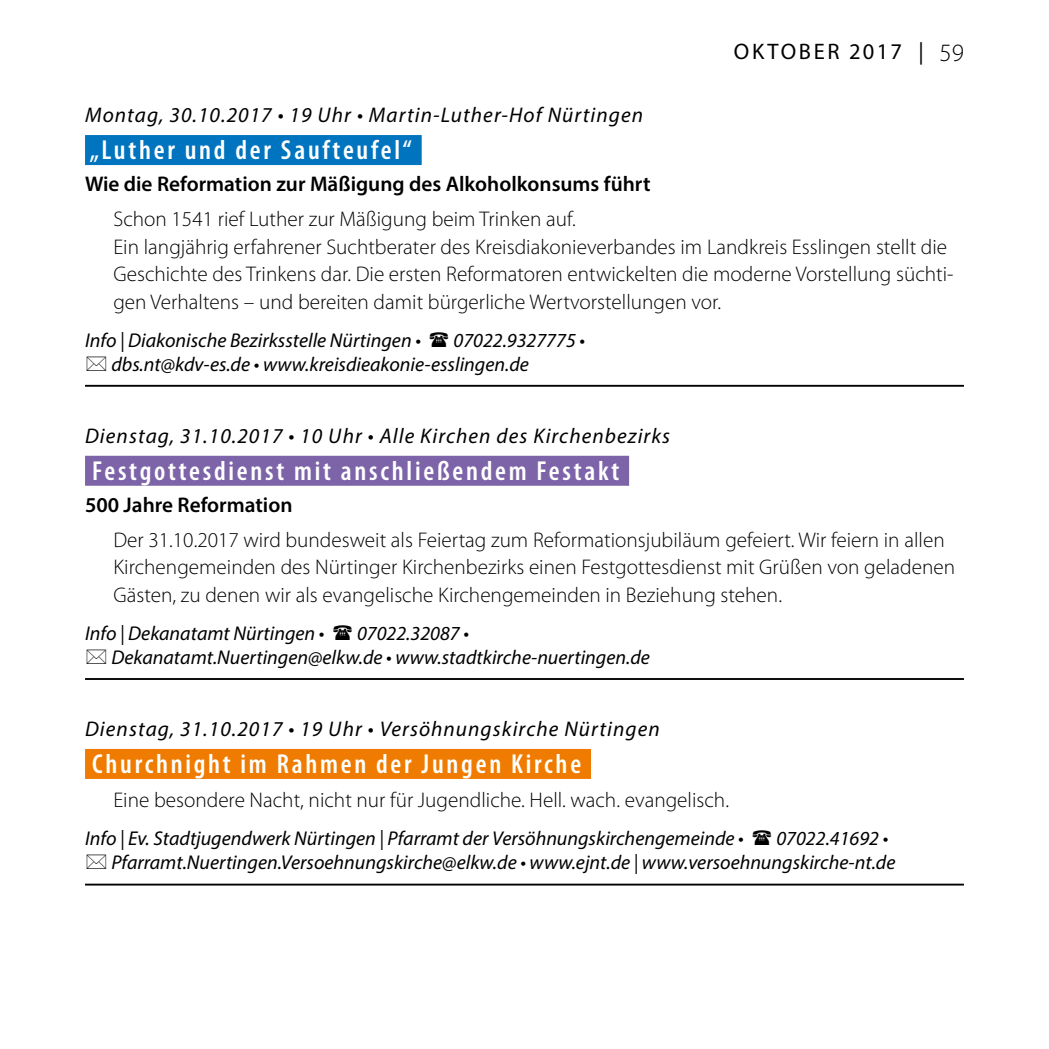
<style>
.page{position:relative;width:1049px;height:1049px;background:#fff}
.page>*{position:absolute;margin:0;border:0;box-sizing:border-box;transform-origin:0 0}
.t1{font:600 condensed 27.5px "Myriad Pro";letter-spacing:.1em;color:#fff}
.t2{font:22.5px "Myriad Pro";letter-spacing:.12em;color:#000}
.t3{font:300 21.25px/27.5px "Myriad Pro";color:#000}
.t4{font:italic 21.25px "Myriad Pro";letter-spacing:.05em;color:#000}
.t5{font:600 21.25px "Myriad Pro";color:#000}
.t6{font:italic 20px/24px "Myriad Pro";color:#000}
.s1{font-weight:300;font-size:25px}
</style>
<div class="page">
<div style="left:85px;top:135px;width:337px;height:30px;background:#0074be"></div>
<hr style="left:85px;top:385px;width:879px;height:2px;background:#000">
<div style="left:85px;top:456px;width:544px;height:30px;background:#7d64a9"></div>
<hr style="left:85px;top:678px;width:879px;height:2px;background:#000">
<div style="left:85px;top:749px;width:506px;height:30px;background:#ef7c00"></div>
<hr style="left:85px;top:884px;width:879px;height:1px;background:#000">
<p class="t2" style="left:734px;top:38px;width:232px">OKTOBER 2017 | <span class="s1">59</span></p>
<p class="t4" style="left:85px;top:102px;width:560px">Montag, 30.10.2017 • 19 Uhr • Martin-Luther-Hof Nürtingen</p>
<p class="t1" style="left:90px;top:133px;width:323px">„Luther und der Saufteufel“</p>
<p class="t5" style="left:85px;top:171px;width:567px">Wie die Reformation zur Mäßigung des Alkoholkonsums führt</p>
<p class="t3" style="left:113px;top:205px;width:842px">Schon 1541 rief Luther zur Mäßigung beim Trinken auf.<br>Ein langjährig erfahrener Suchtberater des Kreisdiakonieverbandes im Landkreis Esslingen stellt die Geschichte des Trinkens dar. Die ersten Reformatoren entwickelten die moderne Vorstellung süchti&shy;gen Verhaltens – und bereiten damit bürgerliche Wertvorstellungen vor.</p>
<p class="t6" style="left:85px;top:328px;width:337px">Info | Diakonische Bezirksstelle Nürtingen •</p>
<p class="t6" style="left:111px;top:328px;width:475px;text-indent:342px">07022.9327775 • dbs.nt@kdv-es.de • www.kreisdieakonie-esslingen.de</p>
<p class="t4" style="left:85px;top:423px;width:587px">Dienstag, 31.10.2017 • 10 Uhr • Alle Kirchen des Kirchenbezirks</p>
<p class="t1" style="left:92px;top:453px;width:529px">Festgottesdienst mit anschließendem Festakt</p>
<p class="t5" style="left:85px;top:491px;width:209px">500 Jahre Reformation</p>
<p class="t3" style="left:113px;top:526px;width:843px">Der 31.10.2017 wird bundesweit als Feiertag zum Reformationsjubiläum gefeiert. Wir feiern in allen<br>Kirchengemeinden des Nürtinger Kirchenbezirks einen Festgottesdienst mit Grüßen von geladenen<br>Gästen, zu denen wir als evangelische Kirchengemeinden in Beziehung stehen.</p>
<p class="t6" style="left:85px;top:621px;width:241px">Info | Dekanatamt Nürtingen •</p>
<p class="t6" style="left:111px;top:621px;width:540px;text-indent:246px">07022.32087 •<br>Dekanatamt.Nuertingen@elkw.de • www.stadtkirche-nuertingen.de</p>
<p class="t4" style="left:85px;top:716px;width:576px">Dienstag, 31.10.2017 • 19 Uhr • Versöhnungskirche Nürtingen</p>
<p class="t1" style="left:92px;top:747px;width:490px">Churchnight im Rahmen der Jungen Kirche</p>
<p class="t3" style="left:113px;top:786px;width:617px">Eine besondere Nacht, nicht nur für Jugendliche. Hell. wach. evangelisch.</p>
<p class="t6" style="left:85px;top:826px;width:660px">Info | Ev. Stadtjugendwerk Nürtingen | Pfarramt der Versöhnungskirchengemeinde •</p>
<p class="t6" style="left:111px;top:826px;width:786px;text-indent:665px">07022.41692 •<br>Pfarramt.Nuertingen.Versoehnungskirche@elkw.de • www.ejnt.de | www.versoehnungskirche-nt.de</p>
</div>
